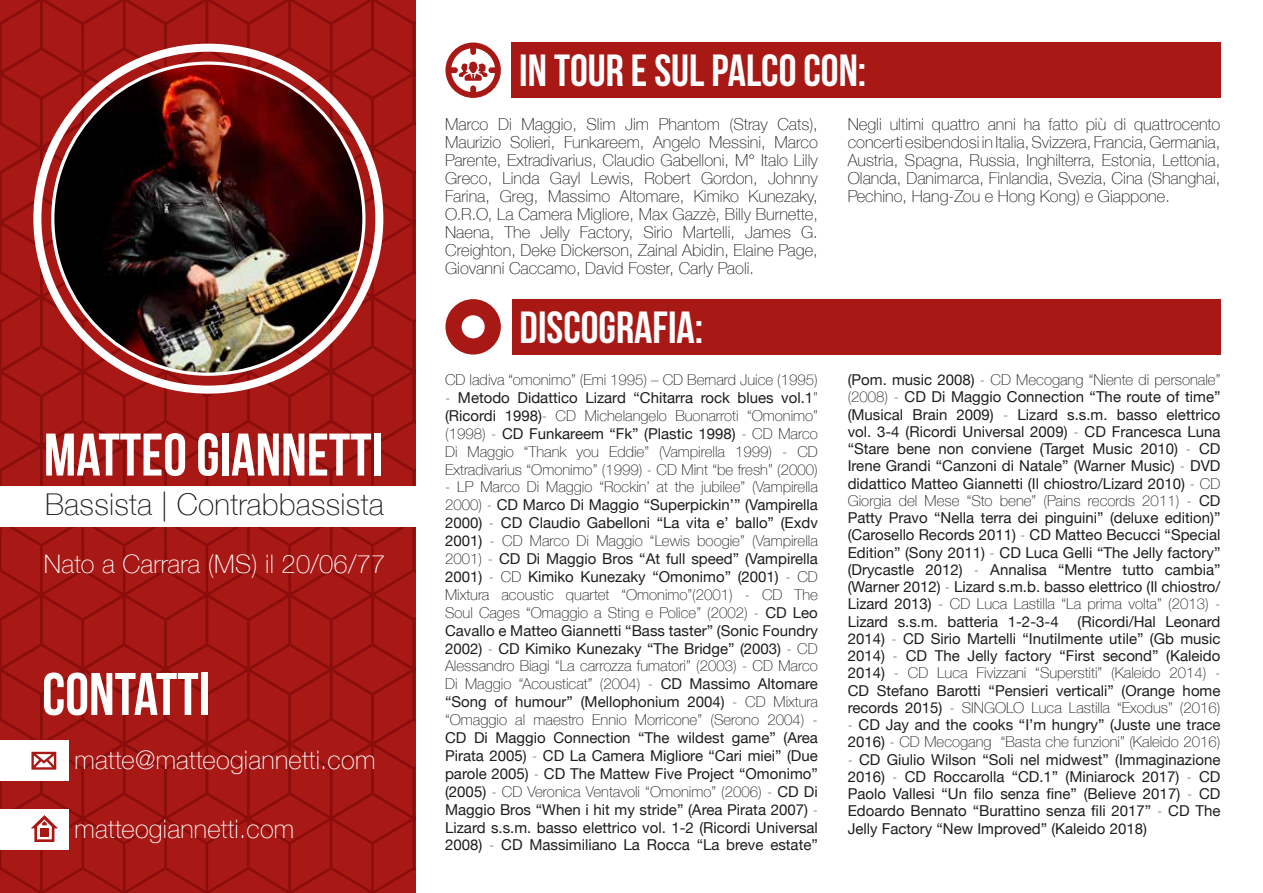
<style>
.page{position:relative;width:1263px;height:893px;background:#fff}
.page>*{position:absolute;margin:0;border:0;box-sizing:border-box;transform-origin:0 0}
.t1{font:60px "Bebas Neue";color:#fff}
.t2{font:45px "Bebas Neue";color:#fff}
.t3{font:100 30px "Helvetica Neue";letter-spacing:.01em;color:#1d1d1b}
.t4{font:100 25.5px "Helvetica Neue";letter-spacing:.01em;color:#fff}
.t5{font:100 16.5px/18px "Helvetica Neue";color:#1d1d1b;text-align:justify}
.t6{font:15px/17.2px "Helvetica Neue";color:#1d1d1b;text-align:justify}
.t7{font:100 15px/17.9px "Helvetica Neue";color:#1d1d1b;text-align:justify}
.s1{font-weight:400}
.s2{font-weight:100}
</style>
<div class="page">
<svg style="left:0;top:0;width:248px;height:297px;background:#ae312e"></svg>
<svg style="left:0;top:0;width:225px;height:269px;background:#aa2724"></svg>
<svg style="left:344px;top:269px;width:71px;height:28px;background:#b23b38"></svg>
<svg style="left:248px;top:0;width:167px;height:269px;background:#ab2926"></svg>
<svg style="left:0;top:370px;width:248px;height:225px;background:#a51815"></svg>
<svg style="left:0;top:297px;width:225px;height:242px;background:#a7211e"></svg>
<svg style="left:248px;top:539px;width:167px;height:56px;background:#a41613"></svg>
<svg style="left:248px;top:297px;width:167px;height:242px;background:#a8221f"></svg>
<svg style="left:0;top:595px;width:248px;height:298px;background:#a41714"></svg>
<svg style="left:0;top:595px;width:225px;height:214px;background:#a41613"></svg>
<svg style="left:248px;top:809px;width:167px;height:84px;background:#a41613"></svg>
<svg style="left:248px;top:595px;width:167px;height:214px;background:#a31613"></svg>
<div style="left:33px;top:44px;width:350px;height:350px;border:8px solid #fff;border-radius:50%"></div>
<img style="left:53px;top:63px;width:311px;height:311px;border-radius:156px">
<div style="left:0;top:486px;width:417px;height:40px;background:#fff"></div>
<div style="left:0;top:740px;width:68px;height:41px;background:#fff"></div>
<div style="left:0;top:809px;width:68px;height:40px;background:#fff"></div>
<svg style="left:31px;top:752px;width:25px;height:18px"></svg>
<svg style="left:31px;top:815px;width:27px;height:27px"></svg>
<div style="left:511px;top:43px;width:709px;height:55px;background:#a81815"></div>
<div style="left:512px;top:299px;width:708px;height:56px;background:#a81815"></div>
<div style="left:445px;top:299px;width:56px;height:56px;background:#a81815;border-radius:50%"></div>
<div style="left:462px;top:315px;width:23px;height:23px;background:#fff;border-radius:50%"></div>
<svg style="left:445px;top:43px;width:56px;height:55px"></svg>
<h1 class="t1" style="left:44px;top:422px;width:341px">MATTEO GIANNETTI</h1>
<h3 class="t3" style="left:45px;top:481px;width:340px">Bassista | Contrabbassista</h3>
<h3 class="t4" style="left:44px;top:545px;width:343px">Nato a Carrara (MS) il 20/06/77</h3>
<h1 class="t1" style="left:42px;top:661px;width:169px">CONTATTI</h1>
<h3 class="t4" style="left:75px;top:740px;width:302px">matte@matteogiannetti.com</h3>
<h3 class="t4" style="left:75px;top:810px;width:221px">matteogiannetti.com</h3>
<h2 class="t2" style="left:519px;top:46px;width:348px">IN TOUR E SUL PALCO CON:</h2>
<p class="t5" style="left:445px;top:114px;width:374px">Marco Di Maggio, Slim Jim Phantom (Stray Cats), Maurizio Solieri, Funkareem, Angelo Messini, Marco Parente, Extradivarius, Claudio Gabelloni, M° Italo Lilly Greco, Linda Gayl Lewis, Robert Gordon, Johnny Farina, Greg, Massimo Altomare, Kimiko Kunezaky, O.R.O, La Camera Migliore, Max Gazzè, Billy Burnette, Naena, The Jelly Factory, Sirio Martelli, James G.<br>Creighton, Deke Dickerson, Zainal Abidin, Elaine Page, Giovanni Caccamo, David Foster, Carly Paoli.</p>
<h2 class="t2" style="left:520px;top:302px;width:185px">DISCOGRAFIA:</h2>
<p class="t7" style="left:445px;top:370px;width:374px">CD ladiva “omonimo” (Emi 1995) – CD Bernard Juice (1995)</p>
<p class="t7" style="left:445px;top:388px;width:374px">- <span class="s1">Metodo Didattico Lizard “Chitarra rock blues vol.1</span>” <span class="s1">(Ricordi 1998)</span>- CD Michelangelo Buonarroti “Omonimo” (1998) - <span class="s1">CD Funkareem “Fk” (Plastic 1998)</span> - CD Marco Di Maggio “Thank you Eddie” (Vampirella 1999) - CD Extradivarius “Omonimo” (1999) - CD Mint “be fresh” (2000)</p>
<p class="t7" style="left:445px;top:478px;width:374px">- LP Marco Di Maggio “Rockin’ at the jubilee” (Vampirella 2000) - <span class="s1">CD Marco Di Maggio “Superpickin’” (Vampirella 2000)</span> - <span class="s1">CD Claudio Gabelloni “La vita e’ ballo” (Exdv 2001)</span> - CD Marco Di Maggio “Lewis boogie” (Vampirella 2001) - <span class="s1">CD Di Maggio Bros “At full speed” (Vampirella 2001)</span> - CD <span class="s1">Kimiko Kunezaky “Omonimo” (2001)</span> - CD Mixtura acoustic quartet “Omonimo”(2001) - CD The Soul Cages “Omaggio a Sting e Police” (2002) - <span class="s1">CD Leo Cavallo e Matteo Giannetti “Bass taster” (Sonic Foundry 2002)</span> - <span class="s1">CD Kimiko Kunezaky “The Bridge” (2003)</span> - CD Alessandro Biagi “La carrozza fumatori” (2003) - CD Marco Di Maggio “Acousticat” (2004) - <span class="s1">CD Massimo Altomare “Song of humour” (Mellophonium 2004)</span> - CD Mixtura “Omaggio al maestro Ennio Morricone” (Serono 2004) -</p>
<p class="t6" style="left:445px;top:730px;width:374px;line-height:17.9px">CD Di Maggio Connection “The wildest game” (Area Pirata 2005) <span class="s2">-</span> CD La Camera Migliore “Cari miei” (Due parole 2005) <span class="s2">-</span> CD The Mattew Five Project “Omonimo” (2005) <span class="s2">- CD Veronica Ventavoli “Omonimo” (2006) -</span> CD Di Maggio Bros “When i hit my stride” (Area Pirata 2007) <span class="s2">- </span>Lizard s.s.m. basso elettrico vol. 1-2 (Ricordi Universal 2008) <span class="s2">-</span> CD Massimiliano La Rocca “La breve estate”</p>
<p class="t5" style="left:848px;top:114px;width:374px">Negli ultimi quattro anni ha fatto più di quattrocento concerti esibendosi in Italia, Svizzera, Francia, Germania, Austria, Spagna, Russia, Inghilterra, Estonia, Lettonia, Olanda, Danimarca, Finlandia, Svezia, Cina (Shanghai, Pechino, Hang-Zou e Hong Kong) e Giappone.</p>
<p class="t6" style="left:848px;top:372px;width:374px">(Pom. music 2008) <span class="s2">- CD Mecogang “Niente di personale” (2008) -</span> CD Di Maggio Connection “The route of time” (Musical Brain 2009) <span class="s2">-</span> Lizard s.s.m. basso elettrico vol. 3-4 (Ricordi Universal 2009) <span class="s2">-</span> CD Francesca Luna “Stare bene non conviene (Target Music 2010) <span class="s2">-</span> CD Irene Grandi “Canzoni di Natale” (Warner Music) <span class="s2">-</span> DVD didattico Matteo Giannetti (Il chiostro/Lizard 2010) <span class="s2">- CD Giorgia del Mese “Sto bene” (Pains records 2011) -</span> CD Patty Pravo “Nella terra dei pinguini” (deluxe edition)” (Carosello Records 2011) <span class="s2">-</span> CD Matteo Becucci “Special Edition” (Sony 2011) <span class="s2">-</span> CD Luca Gelli “The Jelly factory” (Drycastle 2012) <span class="s2">-</span> Annalisa “Mentre tutto cambia” (Warner 2012) <span class="s2">-</span> Lizard s.m.b. basso elettrico (Il chiostro/ Lizard 2013) <span class="s2">- CD Luca Lastilla “La prima volta” (2013) - </span>Lizard s.s.m. batteria 1-2-3-4</p>
<p class="t6" style="left:848px;top:613px;width:374px;text-indent:230px">(Ricordi/Hal Leonard 2014) <span class="s2">-</span> CD Sirio Martelli “Inutilmente utile” (Gb music 2014) <span class="s2">-</span> CD The Jelly factory “First second” (Kaleido 2014) <span class="s2">- CD Luca Fivizzani “Superstiti” (Kaleido 2014) - </span>CD Stefano Barotti “Pensieri verticali” (Orange home records 2015) <span class="s2">- SINGOLO Luca Lastilla “Exodus” (2016)</span></p>
<p class="t6" style="left:848px;top:717px;width:374px"><span class="s2">-</span> CD Jay and the cooks “I’m hungry” (Juste une trace<br>2016) <span class="s2">- CD Mecogang “Basta che funzioni” (Kaleido 2016)</span></p>
<p class="t6" style="left:848px;top:751px;width:374px"><span class="s2">-</span> CD Giulio Wilson “Soli nel midwest” (Immaginazione 2016) <span class="s2">-</span> CD Roccarolla “CD.1” (Miniarock 2017) <span class="s2">-</span> CD Paolo Vallesi “Un filo senza fine” (Believe 2017) <span class="s2">-</span> CD Edoardo Bennato “Burattino senza fili 2017” <span class="s2">-</span> CD The Jelly Factory “New Improved” (Kaleido 2018)</p>
</div>
